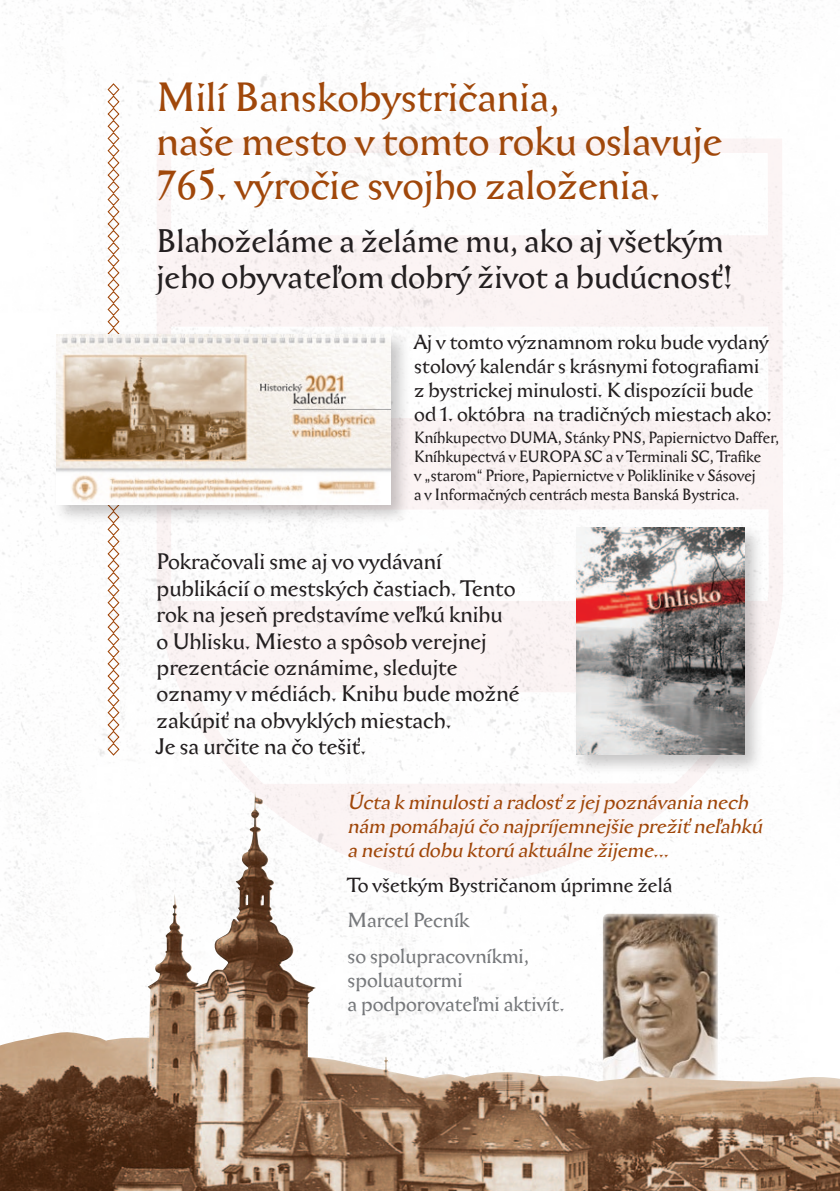
<style>
.page{position:relative;width:840px;height:1191px;background:#fff}
.page>*{position:absolute;margin:0;border:0;box-sizing:border-box;transform-origin:0 0}
.t1{font:40px/44px "Aichel";color:#a0470a}
.t2{font:32px/36px "Aichel";color:#231f20}
.t3{font:22px/26.4px "Aichel";color:#231f20}
.t4{font:20px/24px "Aichel";color:#231f20}
.t5{font:italic 20px/24px "Aichel";color:#a0470a}
.t6{font:20px/24px "Aichel";color:#76787b}
.t7{font:16px/19.2px "Aichel";color:#231f20;scale:.95 1}
</style>
<div class="page">
<img style="left:0;top:0;width:821px;height:810px">
<svg style="left:156px;top:138px;width:626px;height:672px;fill:#fbf5f5"></svg>
<div style="left:572px;top:523px;width:192px;height:252px;background:#231f20;opacity:.25"></div>
<img style="left:576px;top:527px;width:167px;height:227px">
<svg style="left:107px;top:82px;width:13px;height:674px"></svg>
<div style="left:53px;top:330px;width:358px;height:194px;background:#231f20;opacity:.25"></div>
<img style="left:57px;top:334px;width:333px;height:170px">
<img style="left:0;top:810px;width:839px;height:381px">
<p class="t1" style="left:156px;top:80px;width:567px">Milí Banskobystričania,<br>naše mesto v tomto roku oslavuje<br>765. výročie svojho založenia.</p>
<p class="t2" style="left:156px;top:227px;width:577px">Blahoželáme a želáme mu, ako aj všetkým jeho obyvateľom dobrý život a budúcnosť!</p>
<p class="t4" style="left:414px;top:332px;width:359px">Aj v tomto významnom roku bude vydaný stolový kalendár s krásnymi fotografiami z bystrickej minulosti. K dispozícii bude od 1. októbra na tradičných miestach ako:</p>
<p class="t7" style="left:414px;top:429px;width:385px">Kníhkupectvo DUMA, Stánky PNS, Papiernictvo Daffer, Kníhkupectvá v EUROPA SC a v Terminali SC, Trafike<br>v „starom“ Priore, Papiernictve v Poliklinike v Sásovej<br>a v Informačných centrách mesta Banská Bystrica.</p>
<p class="t3" style="left:156px;top:551px;width:364px">Pokračovali sme aj vo vydávaní publikácií o mestských častiach. Tento rok na jeseň predstavíme veľkú knihu o Uhlisku. Miesto a spôsob verejnej prezentácie oznámime, sledujte oznamy v médiách. Knihu bude možné zakúpiť na obvyklých miestach.<br>Je sa určite na čo tešiť.</p>
<p class="t5" style="left:347px;top:792px;width:420px">Úcta k minulostia radosťz jejpoznávania nech nám pomáhajú čo najpríjemnejšie prežiťneľahkú a neistú dobu ktorú aktuálne žijeme...</p>
<p class="t4" style="left:347px;top:875px;width:326px">To všetkým Bystričanom úprimne želá</p>
<p class="t6" style="left:347px;top:910px;width:123px">Marcel Pecník</p>
<p class="t6" style="left:347px;top:946px;width:218px">so spolupracovníkmi, spoluautormi<br>a podporovateľmi aktivít.</p>
</div>
